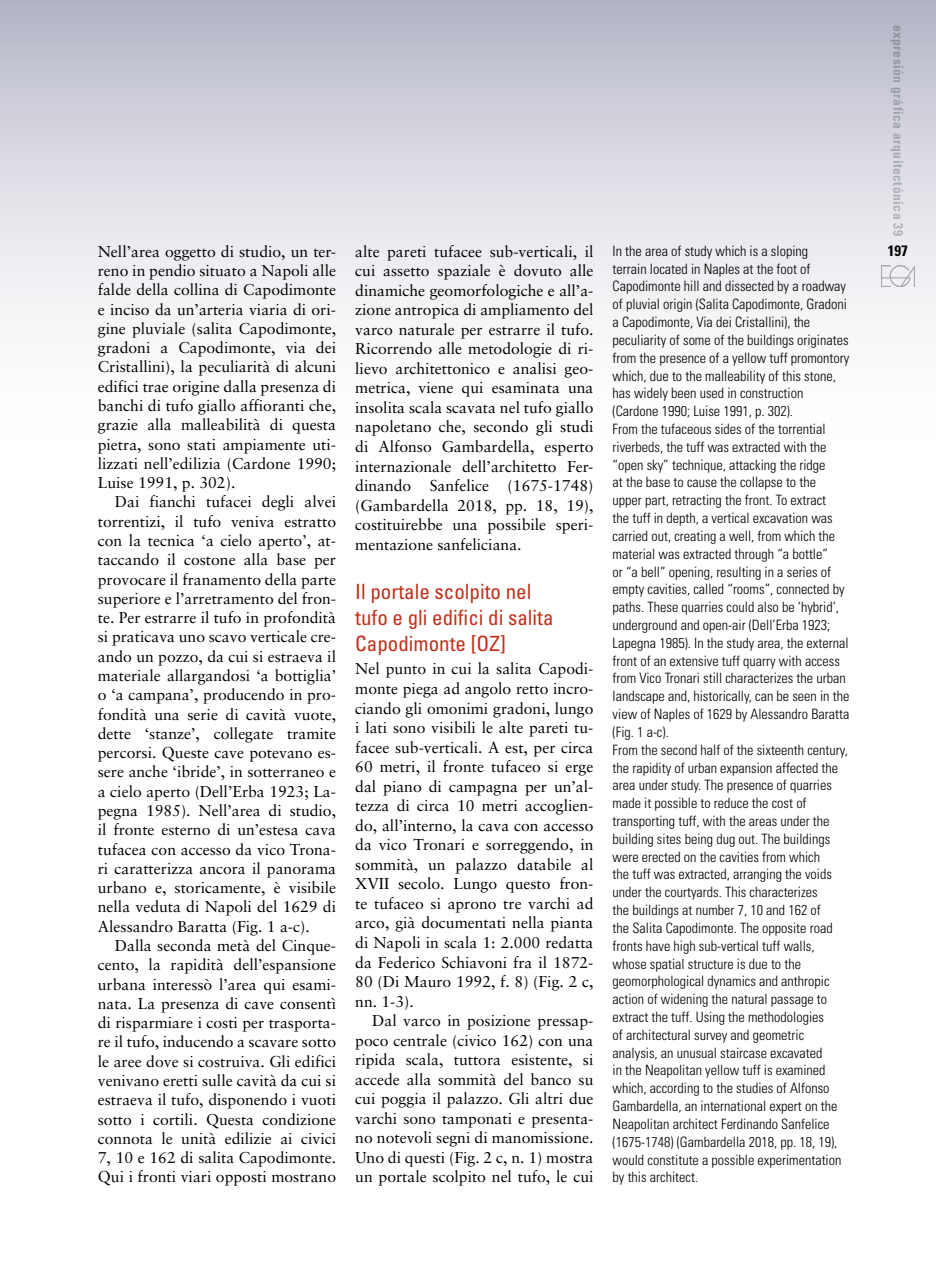
<style>
.page{position:relative;width:936px;height:1276px;background:#fff}
.page>*{position:absolute;margin:0;border:0;box-sizing:border-box;transform-origin:0 0}
.t1{font:condensed 21px/25.8px "Univers";color:#c03019}
.t2{font:15.75px/19.4px "Sabon";color:#000;text-align:justify}
.t3{font:700 condensed 15px "Univers";color:#000}
.t4{font:300 condensed 14.25px/17.9px "Univers";color:#000}
.t5{font:700 condensed 13.5px "Univers";letter-spacing:.035em;color:#a7a9ac}
</style>
<div class="page">
<div style="left:0;top:0;width:935px;height:453px;background:linear-gradient(to bottom,#bbbbcb,#fff)"></div>
<img style="left:880px;top:265px;width:34px;height:21px">
<p class="t2" style="left:98px;top:241px;width:240px">Nell’area oggetto di studio, un ter&shy;reno in pendio situato a Napoli alle falde della collina di Capodimonte e inciso da un’arteria viaria di ori&shy;gine pluviale (salita Capodimonte, gradoni a Capodimonte, via dei Cristallini), la peculiarità di alcuni edifici trae origine dalla presenza di banchi di tufo giallo affioranti che, grazie alla malleabilità di questa pietra, sono stati ampiamente uti&shy;lizzati nell’edilizia (Cardone 1990; Luise 1991, p. 302).</p>
<p class="t2" style="left:98px;top:492px;width:240px;text-indent:17px">Dai fianchi tufacei degli alvei torrentizi, il tufo veniva estratto con la tecnica ‘a cielo aperto’, at&shy;taccando il costone alla base per provocare il franamento della parte superiore e l’arretramento del fron&shy;te. Per estrarre il tufo in profondità si praticava uno scavo verticale cre&shy;ando un pozzo, da cui si estraeva il materiale allargandosi ‘a bottiglia’ o ‘a campana’, producendo in pro&shy;fondità una serie di cavità vuote, dette ‘stanze’, collegate tramite percorsi. Queste cave potevano es&shy;sere anche ‘ibride’, in sotterraneo e a cielo aperto (Dell’Erba 1923; La&shy;pegna 1985). Nell’area di studio, il fronte esterno di un’estesa cava tufacea con accesso da vico Trona&shy;ri caratterizza ancora il panorama urbano e, storicamente, è visibile nella veduta di Napoli del 1629 di Alessandro Baratta (Fig. 1 a-c).</p>
<p class="t2" style="left:98px;top:935px;width:240px;text-indent:17px">Dalla seconda metà del Cinque&shy;cento, la rapidità dell’espansione urbana interessò l’area qui esami&shy;nata. La presenza di cave consentì di risparmiare i costi per trasporta&shy;re il tufo, inducendo a scavare sotto le aree dove si costruiva. Gli edifici venivano eretti sulle cavità da cui si estraeva il tufo, disponendo i vuoti sotto i cortili. Questa condizione connota le unità edilizie ai civici 7, 10 e 162 di salita Capodimonte.<br>Qui i fronti viari opposti mostrano</p>
<p class="t2" style="left:355px;top:241px;width:240px">alte pareti tufacee sub-verticali, il cui assetto spaziale è dovuto alle dinamiche geomorfologiche e all’a&shy;zione antropica di ampliamento del varco naturale per estrarre il tufo.<br>Ricorrendo alle metodologie di ri&shy;lievo architettonico e analisi geo&shy;metrica, viene qui esaminata una insolita scala scavata nel tufo giallo napoletano che, secondo gli studi di Alfonso Gambardella, esperto internazionale dell’architetto Fer&shy;dinando Sanfelice (1675-1748) (Gambardella 2018, pp. 18, 19), costituirebbe una possibile speri&shy;mentazione sanfeliciana.</p>
<h1 class="t1" style="left:355px;top:578px;width:200px">Il portale scolpito nel tufo e gli edifici di salita<br>Capodimonte [OZ]</h1>
<p class="t2" style="left:355px;top:659px;width:240px">Nel punto in cui la salita Capodi&shy;monte piega ad angolo retto incro&shy;ciando gli omonimi gradoni, lungo i lati sono visibili le alte pareti tu&shy;facee sub-verticali. A est, per circa 60 metri, il fronte tufaceo si erge dal piano di campagna per un’al&shy;tezza di circa 10 metri accoglien&shy;do, all’interno, la cava con accesso da vico Tronari e sorreggendo, in sommità, un palazzo databile al XVII secolo. Lungo questo fron&shy;te tufaceo si aprono tre varchi ad arco, già documentati nella pianta di Napoli in scala 1: 2.000 redatta da Federico Schiavoni fra il 1872- 80 (Di Mauro 1992, f. 8) (Fig. 2 c, nn. 1-3).</p>
<p class="t2" style="left:355px;top:1010px;width:240px;text-indent:17px">Dal varco in posizione pressap&shy;poco centrale (civico 162) con una ripida scala, tuttora esistente, si accede alla sommità del banco su cui poggia il palazzo. Gli altri due varchi sono tamponati e presenta&shy;no notevoli segni di manomissione.<br>Uno di questi (Fig. 2 c, n. 1) mostra un portale scolpito nel tufo, le cui</p>
<p class="t5" style="left:906px;top:25px;width:213px;rotate:90deg">expresión gráfica arquitectónica 39</p>
<p class="t4" style="left:612px;top:242px;width:238px">In the area of study which is a sloping<br>terrain located in Naples at the foot of Capodimonte hill and dissected by a roadway of pluvial origin (Salita Capodimonte, Gradoni a Capodimonte, Via dei Cristallini), the peculiarity of some of the buildings originates from the presence of a yellow tuff promontory which, due to the malleability of this stone, has widely been used in construction (Cardone 1990; Luise 1991, p. 302).<br>From the tufaceous sides of the torrential riverbeds, the tuff was extracted with the “open sky” technique, attacking the ridge<br>at the base to cause the collapse to the<br>upper part, retracting the front. To extract<br>the tuff in depth, a vertical excavation was carried out, creating a well, from which the material was extracted through “a bottle”<br>or “a bell” opening, resulting in a series of empty cavities, called “rooms”, connected by paths. These quarries could also be ‘hybrid’, underground and open-air (Dell’Erba 1923; Lapegna 1985). In the study area, the external front of an extensive tuff quarry with access from Vico Tronari still characterizes the urban landscape and, historically, can be seen in the view of Naples of 1629 by Alessandro Baratta (Fig. 1 a-c).<br>From the second half of the sixteenth century, the rapidity of urban expansion affected the area under study. The presence of quarries made it possible to reduce the cost of transporting tuff, with the areas under the building sites being dug out. The buildings were erected on the cavities from which<br>the tuff was extracted, arranging the voids under the courtyards. This characterizes<br>the buildings at number 7, 10 and 162 of<br>the Salita Capodimonte. The opposite road fronts have high sub-vertical tuff walls, whose spatial structure is due to the geomorphological dynamics and anthropic action of widening the natural passage to extract the tuff. Using the methodologies<br>of architectural survey and geometric analysis, an unusual staircase excavated<br>in the Neapolitan yellow tuff is examined which, according to the studies of Alfonso Gambardella, an international expert on the Neapolitan architect Ferdinando Sanfelice (1675-1748) (Gambardella 2018, pp. 18, 19), would constitute a possible experimentation by this architect.</p>
<p class="t3" style="left:887px;top:242px;width:21px">197</p>
</div>
